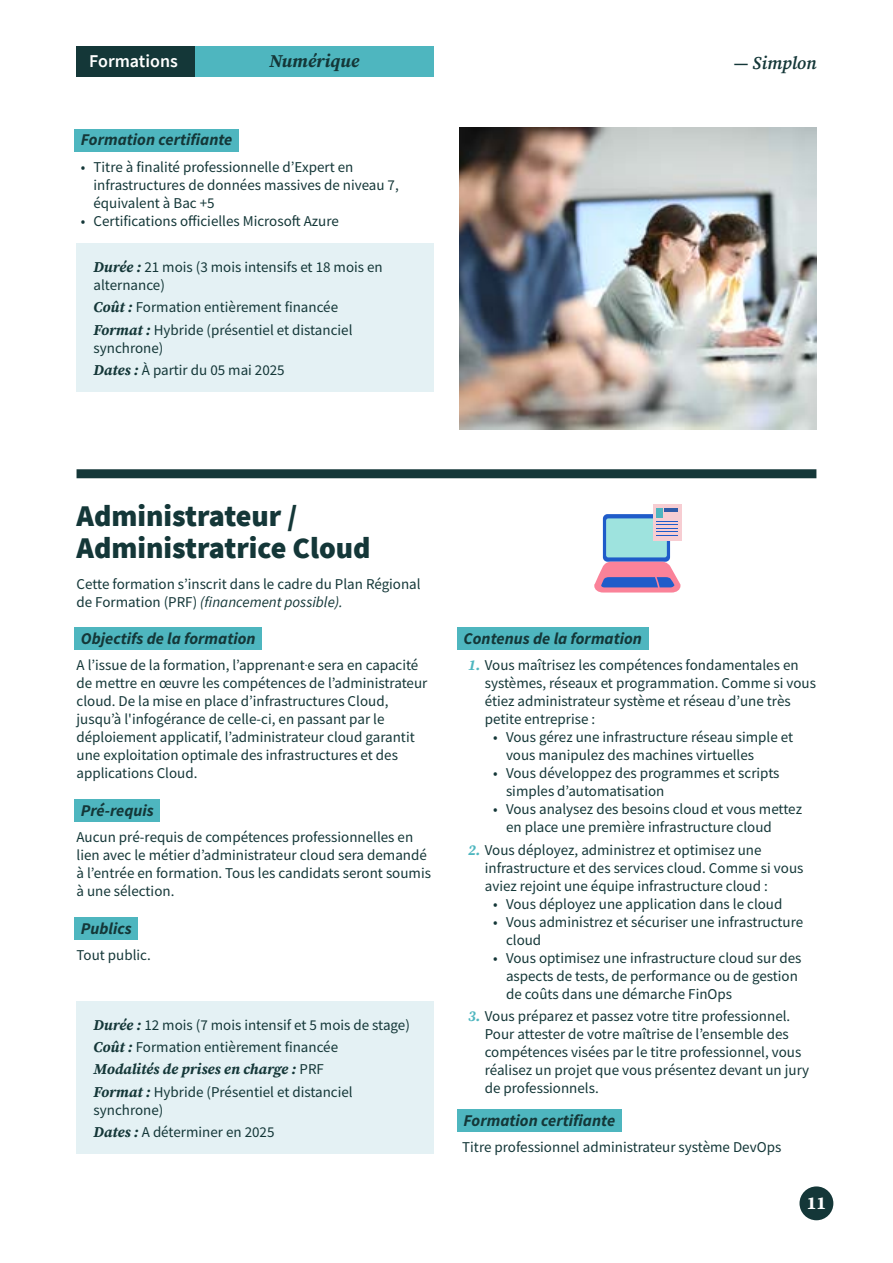
<style>
.page{position:relative;width:893px;height:1263px;background:#fff}
.page>*{position:absolute;margin:0;border:0;box-sizing:border-box;transform-origin:0 0}
.t1{font:900 30px/31.5px "Source Sans Pro";color:#143738}
.t2{font:italic 700 18px "Source Serif Pro";color:#143738}
.t3{font:600 18px "Source Sans Pro";color:#fff}
.t4{font:italic 600 18px "Source Serif Pro";color:#143738}
.t5{font:700 18px "Source Serif Pro";color:#fff}
.t6{font:italic 16.5px "Source Sans Variable";color:#143738}
.t7{font:15px/18px "Source Sans Pro";color:#143738}
.t8{font:italic 700 15px "Source Serif Pro";letter-spacing:-.005em;color:#143738}
.s1{font-family:"Source Serif Pro";font-weight:700;font-style:italic}
.s2{font-style:italic}
.s3{font-family:"Source Sans Pro";font-weight:400;font-style:normal}
.s4{font-family:"Source Serif Pro";font-weight:700;font-style:italic;color:#4eb6bf}
</style>
<div class="page">
<div style="left:77px;top:46px;width:118px;height:31px;background:#143738"></div>
<div style="left:195px;top:46px;width:239px;height:31px;background:#4eb6bf"></div>
<div style="left:74px;top:627px;width:188px;height:23px;background:#4eb6bf"></div>
<div style="left:74px;top:799px;width:86px;height:23px;background:#4eb6bf"></div>
<div style="left:74px;top:917px;width:64px;height:23px;background:#4eb6bf"></div>
<img style="left:459px;top:128px;width:357px;height:301px">
<div style="left:457px;top:627px;width:191px;height:23px;background:#4eb6bf"></div>
<div style="left:457px;top:1109px;width:165px;height:23px;background:#4eb6bf"></div>
<div style="left:74px;top:129px;width:165px;height:23px;background:#4eb6bf"></div>
<div style="left:77px;top:244px;width:357px;height:148px;background:#e4f1f4"></div>
<div style="left:77px;top:469px;width:739px;height:9px;background:#143738"></div>
<div style="left:77px;top:1001px;width:357px;height:153px;background:#e4f1f4"></div>
<div style="left:603px;top:514px;width:67px;height:48px;background:#1f5cc9;border-radius:5px"></div>
<div style="left:606px;top:518px;width:61px;height:39px;background:#9ee3de;border-radius:2px"></div>
<svg style="left:594px;top:562px;width:86px;height:30px;background:#bf85b1"></svg>
<div style="left:653px;top:504px;width:28px;height:36px;background:#f7cdd2"></div>
<div style="left:656px;top:508px;width:7px;height:9px;background:#4fb5bf"></div>
<hr style="left:665px;top:508px;width:13px;height:4px;background:#315ca8">
<svg style="left:656px;top:521px;width:22px;height:15px"></svg>
<div style="left:799px;top:1186px;width:34px;height:34px;background:#143738;border-radius:50%"></div>
<p class="t3" style="left:89px;top:50px;width:90px">Formations</p>
<p class="t2" style="left:269px;top:51px;width:91px">Numérique</p>
<p class="t2" style="left:284px;top:51px;width:61px">Culture</p>
<p class="t4" style="left:734px;top:53px;width:84px">― Simplon</p>
<p class="t6" style="left:81px;top:130px;width:153px">Formation certifiante</p>
<p class="t7" style="left:94px;top:158px;width:307px;text-indent:-13px">• Titre à finalité professionnelle d’Expert en infrastructures de données massives de niveau 7, équivalent à Bac +5</p>
<p class="t7" style="left:81px;top:212px;width:260px">• Certifications officielles Microsoft Azure</p>
<p class="t7" style="left:94px;top:258px;width:291px"><span class="s1">Durée :</span> 21 mois (3 mois intensifs et 18 mois en alternance)</p>
<p class="t7" style="left:94px;top:296px;width:260px;line-height:22.2px"><span class="s1">Coût :</span> Formation entièrement financée<br><span class="s1">Format :</span> Hybride (présentiel et distanciel</p>
<p class="t7" style="left:94px;top:336px;width:193px;line-height:22.2px">synchrone)<br><span class="s1">Dates :</span> À partir du 05 mai 2025</p>
<h1 class="t1" style="left:77px;top:500px;width:296px">Administrateur /<br>Administratrice Cloud</h1>
<p class="t7" style="left:77px;top:575px;width:346px">Cette formation s’inscrit dans le cadre du Plan Régional de Formation (PRF) <span class="s2">(financement possible).</span></p>
<p class="t6" style="left:81px;top:628px;width:176px">Objectifs de la formation</p>
<p class="t7" style="left:77px;top:656px;width:352px">A l’issue de la formation, l’apprenant.e sera en capacité de mettre en œuvre les compétences de l’administrateur cloud. De la mise en place d’infrastructures Cloud, jusqu’à l'infogérance de celle-ci, en passant par le déploiement applicatif, l’administrateur cloud garantit une exploitation optimale des infrastructures et des applications Cloud.</p>
<p class="t6" style="left:81px;top:800px;width:75px">Pré-requis</p>
<p class="t7" style="left:77px;top:828px;width:356px">Aucun pré-requis de compétences professionnelles en lien avec le métier d’administrateur cloud sera demandé à l’entrée en formation. Tous les candidats seront soumis à une sélection.</p>
<p class="t6" style="left:81px;top:918px;width:52px">Publics</p>
<p class="t7" style="left:77px;top:946px;width:76px">Tout public.</p>
<p class="t7" style="left:94px;top:1014px;width:318px;line-height:22.2px"><span class="s1">Durée :</span> 12 mois (7 mois intensif et 5 mois de stage)<br><span class="s1">Coût :</span> Formation entièrement financée</p>
<p class="t8" style="left:94px;top:1060px;width:232px">Modalités de prises en charge : <span class="s3">PRF</span></p>
<p class="t7" style="left:94px;top:1082px;width:261px"><span class="s1">Format :</span> Hybride (Présentiel et distanciel synchrone)</p>
<p class="t7" style="left:94px;top:1123px;width:183px"><span class="s1">Dates :</span> A déterminer en 2025</p>
<p class="t6" style="left:463px;top:628px;width:180px">Contenus de la formation</p>
<p class="t7" style="left:485px;top:656px;width:333px;text-indent:-17px"><span class="s4">1.</span> Vous maîtrisez les compétences fondamentales en systèmes, réseaux et programmation. Comme si vous étiez administrateur système et réseau d’une très petite entreprise :</p>
<p class="t7" style="left:506px;top:728px;width:289px;text-indent:-13px">• Vous gérez une infrastructure réseau simple et vous manipulez des machines virtuelles</p>
<p class="t7" style="left:506px;top:764px;width:275px;text-indent:-13px">• Vous développez des programmes et scripts simples d’automatisation</p>
<p class="t7" style="left:506px;top:800px;width:298px;text-indent:-13px">• Vous analysez des besoins cloud et vous mettez en place une première infrastructure cloud</p>
<p class="t7" style="left:485px;top:840px;width:320px;text-indent:-17px"><span class="s4">2.</span> Vous déployez, administrez et optimisez une infrastructure et des services cloud. Comme si vous aviez rejoint une équipe infrastructure cloud :</p>
<p class="t7" style="left:493px;top:894px;width:291px">• Vous déployez une application dans le cloud</p>
<p class="t7" style="left:506px;top:912px;width:299px;text-indent:-13px">• Vous administrez et sécuriser une infrastructure cloud</p>
<p class="t7" style="left:506px;top:948px;width:297px;text-indent:-13px">• Vous optimisez une infrastructure cloud sur des aspects de tests, de performance ou de gestion de coûts dans une démarche FinOps</p>
<p class="t7" style="left:485px;top:1007px;width:326px;text-indent:-17px"><span class="s4">3.</span> Vous préparez et passez votre titre professionnel.<br>Pour attester de votre maîtrise de l’ensemble des compétences visées par le titre professionnel, vous réalisez un projet que vous présentez devant un jury de professionnels.</p>
<p class="t6" style="left:463px;top:1110px;width:153px">Formation certifiante</p>
<p class="t7" style="left:462px;top:1138px;width:321px">Titre professionnel administrateur système DevOps</p>
<p class="t5" style="left:807px;top:1191px;width:21px">11</p>
</div>
